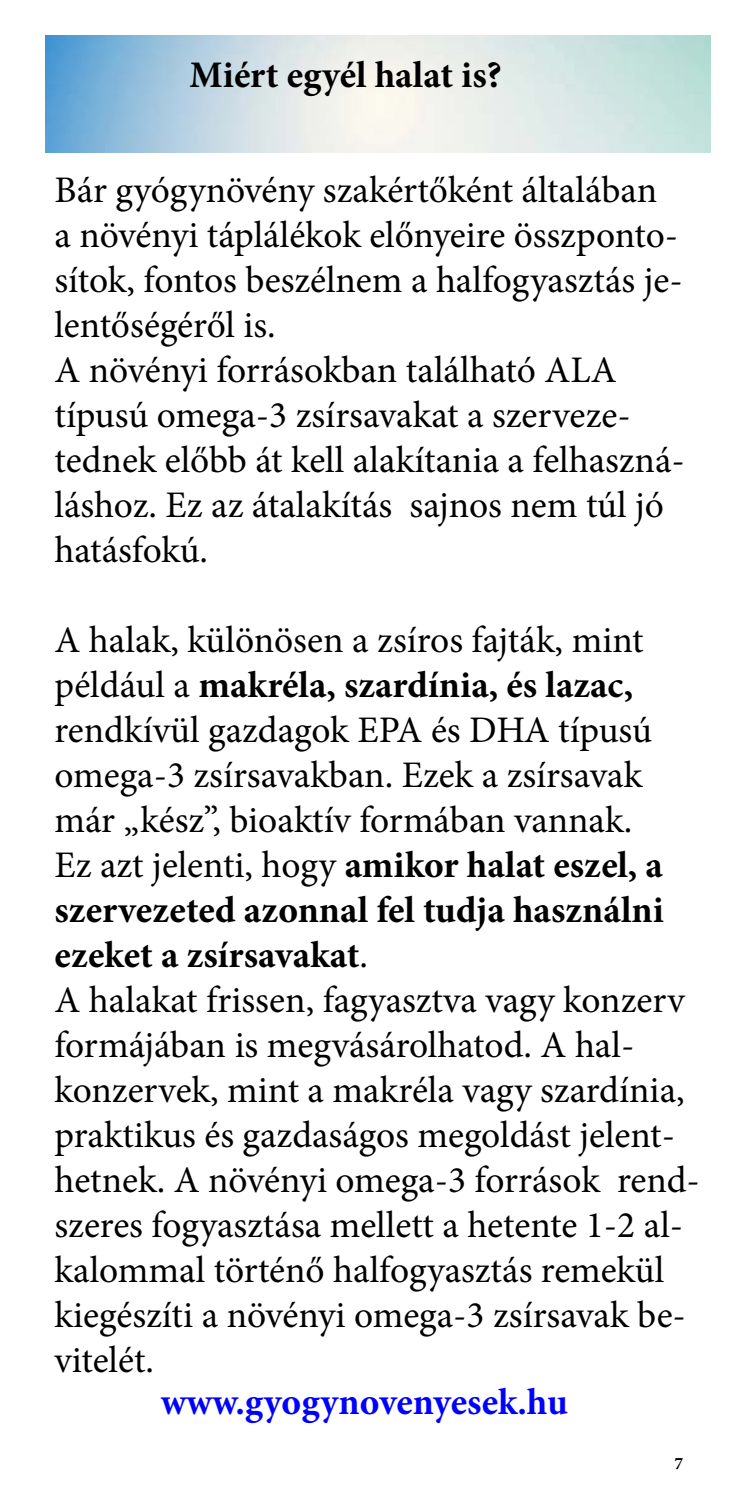
<style>
.page{position:relative;width:750px;height:1500px;background:#fff}
.page>*{position:absolute;margin:0;border:0;box-sizing:border-box;transform-origin:0 0}
.t1{font:37.5px/45px "Minion Pro";color:#000}
.t2{font:700 37.5px "Minion Pro";color:#00f}
.t3{font:700 37.5px "Minion Pro";color:#000}
.t4{font:700 17.5px "Minion Pro";color:#000}
.s1{font-weight:700}
</style>
<div class="page">
<img style="left:45px;top:35px;width:666px;height:117px">
<p class="t3" style="left:190px;top:49px;width:314px">Miért egyél halat is?</p>
<p class="t1" style="left:54px;top:168px;width:632px">Bár gyógynövény szakértőként általában<br>a növényi táplálékok előnyeire összponto&shy;sítok, fontos beszélnem a halfogyasztás je&shy;lentőségéről is.<br>A növényi forrásokban található ALA típusú omega-3 zsírsavakat a szerveze&shy;tednek előbb át kell alakítania a felhaszná&shy;láshoz. Ez az átalakítás sajnos nem túl jó hatásfokú.</p>
<p class="t1" style="left:54px;top:618px;width:647px">A halak, különösen a zsíros fajták, mint például a <span class="s1">makréla, szardínia, és lazac, </span>rendkívül gazdagok EPA és DHA típusú omega-3 zsírsavakban. Ezek a zsírsavak már „kész”, bioaktív formában vannak.<br>Ez azt jelenti, hogy <span class="s1">amikor halat eszel, a szervezeted azonnal fel tudja használni ezeket a zsírsavakat</span>.<br>A halakat frissen, fagyasztva vagy konzerv formájában is megvásárolhatod. A hal&shy;konzervek, mint a makréla vagy szardínia, praktikus és gazdaságos megoldást jelent&shy;hetnek. A növényi omega-3 források rend&shy;szeres fogyasztása mellett a hetente 1-2 al&shy;kalommal történő halfogyasztás remekül kiegészíti a növényi omega-3 zsírsavak be&shy;vitelét.</p>
<p class="t2" style="left:161px;top:1376px;width:409px">www.gyogynovenyesek.hu</p>
<p class="t4" style="left:675px;top:1451px;width:10px">7</p>
</div>
